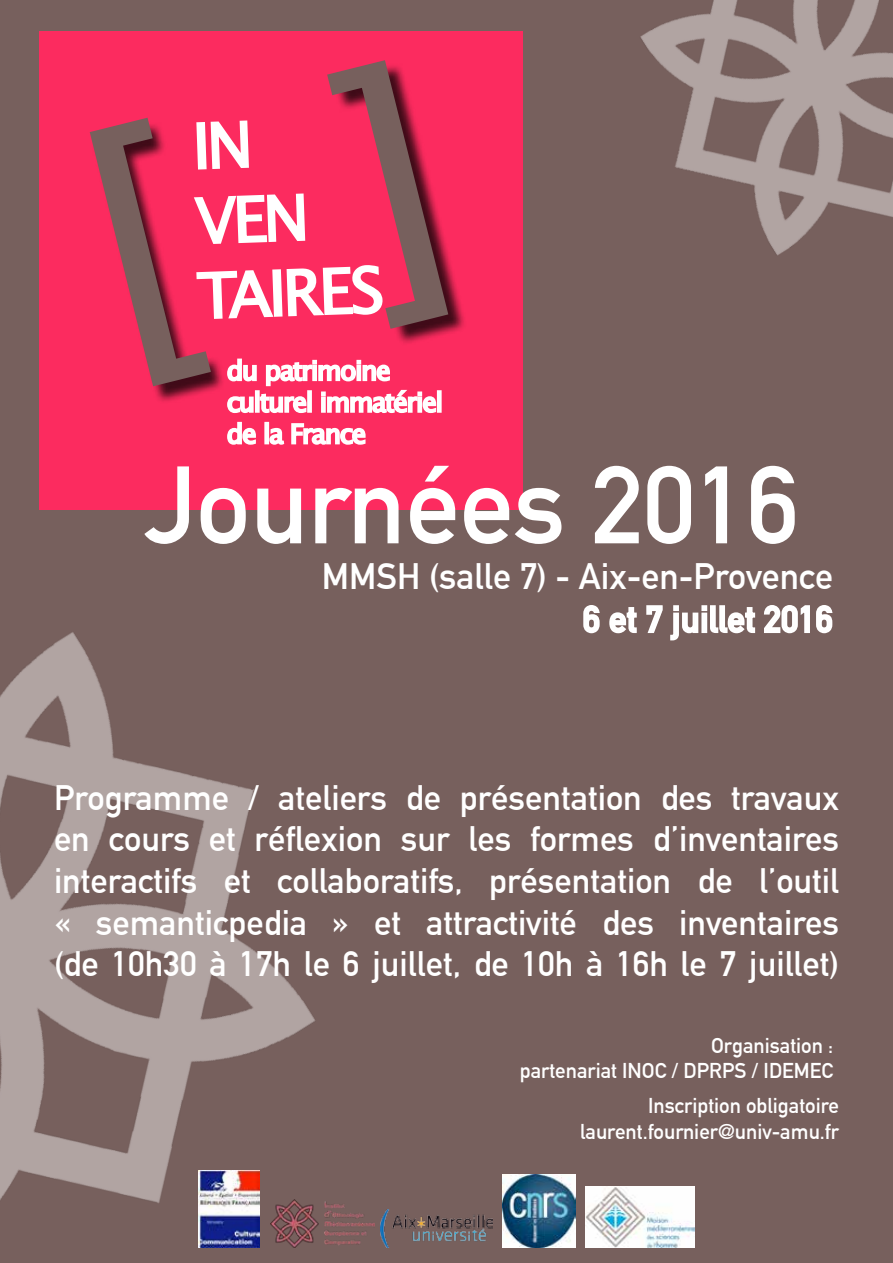
<style>
.page{position:relative;width:893px;height:1263px;background:#77605d}
.page>*{position:absolute;margin:0;border:0;box-sizing:border-box;transform-origin:0 0}
.t1{font:700 108px "DIN Alternate";color:#fff}
.t2{font:62.4px/74.8px "Lucida Grande";color:#fff}
.t3{font:700 36px/43.2px "DIN Alternate";color:#fff;text-align:right}
.t4{font:700 34.65px/41.5px "DIN Alternate";color:#fff;text-align:justify}
.t5{font:26.4px/31.7px "Lucida Grande";letter-spacing:-.055em;color:#fff}
.t6{font:700 21px/25.2px "DIN Alternate";color:#fff;text-align:right}
</style>
<div class="page">
<div style="left:39px;top:31px;width:484px;height:478px;background:#fc2b5f"></div>
<div style="left:332px;top:63px;width:135px;height:283px;background:#000;opacity:.75"></div>
<svg style="left:227px;top:421px;width:29px;height:24px"></svg>
<div style="left:264px;top:422px;width:5px;height:22px;border:2px solid #fff"></div>
<svg style="left:268px;top:422px;width:98px;height:23px"></svg>
<img style="left:434px;top:1214px;width:58px;height:28px">
<img style="left:502px;top:1174px;width:74px;height:73px">
<img style="left:586px;top:1187px;width:109px;height:60px">
<svg style="left:583px;top:605px;width:17px;height:29px"></svg>
<svg style="left:609px;top:607px;width:28px;height:27px"></svg>
<svg style="left:646px;top:605px;width:110px;height:36px"></svg>
<svg style="left:764px;top:605px;width:69px;height:29px"></svg>
<img style="left:0;top:632px;width:434px;height:616px">
<img style="left:640px;top:0;width:253px;height:256px">
<svg style="left:94px;top:63px;width:354px;height:351px"></svg>
<h2 class="t2" style="left:191px;top:110px;width:116px;rotate:-2deg">IN<br>VEN</h2>
<h2 class="t2" style="left:196px;top:259px;width:188px;rotate:-2deg">TAIRES</h2>
<p class="t5" style="left:227px;top:355px;width:218px">du patrimoine culturel immatériel de la France</p>
<h1 class="t1" style="left:144px;top:423px;width:656px">Journées 2016</h1>
<p class="t3" style="left:322px;top:552px;width:513px">MMSH (salle 7) - Aix-en-Provence<br>6 et 7 juillet 2016</p>
<p class="t4" style="left:54px;top:774px;width:787px">Programme / ateliers de présentation des travaux en cours et réflexion sur les formes d’inventaires interactifs et collaboratifs, présentation de l’outil « semanticpedia » et attractivité des inventaires (de 10h30 à 17h le 6 juillet, de 10h à 16h le 7 juillet)</p>
<p class="t6" style="left:520px;top:1031px;width:315px">Organisation :<br>partenariat INOC / DPRPS / IDEMEC</p>
<p class="t6" style="left:580px;top:1092px;width:260px">Inscription obligatoire laurent.fournier@univ-amu.fr</p>
</div>
